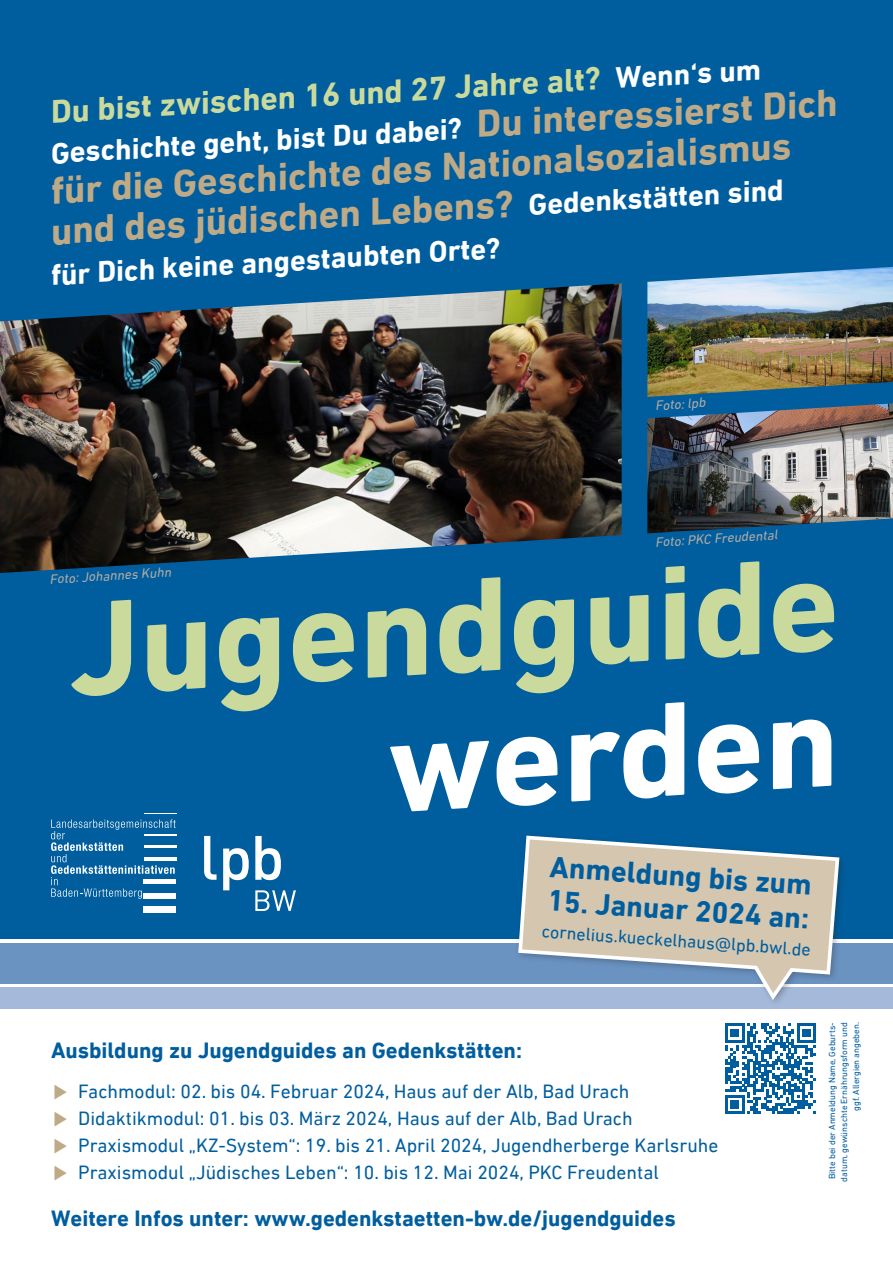
<style>
.page{position:relative;width:893px;height:1263px;background:#fff}
.page>*{position:absolute;margin:0;border:0;box-sizing:border-box;transform-origin:0 0}
.t1{font:700 135.9px "DIN Next LT Pro";color:#cada9c}
.t2{font:700 135.9px "DIN Next LT Pro";color:#fff}
.t3{font:700 39px/39.2px "DIN Next LT Pro";color:#beaa86}
.t4{font:700 33px "DIN Next LT Pro";color:#cada9c}
.t5{font:700 30px "DIN Next LT Pro";color:#fff}
.t6{font:700 30px "DIN Next LT Pro";color:#005e9e}
.t7{font:700 22.5px "DIN Next LT Pro";color:#005e9e}
.t8{font:19.5px/27px "DIN Next LT Pro";color:#005e9e}
.t9{font:18px "DIN Next LT Pro";color:#005e9e}
.t10{font:italic 13.5px "DIN Next LT Pro";color:#b6aba3}
.t11{font:9px/12px "DIN Next LT Pro";color:#005e9e;text-align:right}
.s1{font-size:39px;color:#beaa86}
.s2{font-size:30px;color:#fff}
.s3{font-family:"Degular Display";font-weight:500;color:#beaa86}
</style>
<div class="page">
<div style="left:0;top:0;width:893px;height:938px;background:#005e9e"></div>
<div style="left:0;top:943px;width:893px;height:41px;background:#6a93c2"></div>
<div style="left:0;top:988px;width:893px;height:21px;background:#a5bada"></div>
<img style="left:0;top:283px;width:622px;height:290px">
<img style="left:647px;top:267px;width:246px;height:130px">
<img style="left:647px;top:403px;width:246px;height:130px">
<svg style="left:223px;top:848px;width:26px;height:42px"></svg>
<svg style="left:204px;top:836px;width:13px;height:44px"></svg>
<svg style="left:255px;top:836px;width:26px;height:44px"></svg>
<svg style="left:255px;top:890px;width:41px;height:21px"></svg>
<svg style="left:51px;top:819px;width:125px;height:80px"></svg>
<div style="left:143px;top:906px;width:33px;height:6px;background:#fff"></div>
<div style="left:143px;top:893px;width:33px;height:5px;background:#fff"></div>
<div style="left:143px;top:879px;width:33px;height:5px;background:#fff"></div>
<hr style="left:144px;top:857px;width:32px;height:4px;background:#fff">
<hr style="left:144px;top:845px;width:32px;height:3px;background:#fff">
<hr style="left:144px;top:834px;width:32px;height:2px;background:#fff">
<hr style="left:144px;top:813px;width:32px;height:1px;background:#fff">
<div style="left:514px;top:831px;width:334px;height:177px;background:#231f20;opacity:.3"></div>
<svg style="left:516px;top:834px;width:325px;height:169px"></svg>
<svg style="left:725px;top:1023px;width:91px;height:91px"></svg>
<p class="t4" style="left:49px;top:95px;width:713px;rotate:-4deg">Du bist zwischen 16 und 27 Jahre alt? <sub>Wenn‘s</sub> <sub>um</sub></p>
<p class="t5" style="left:49px;top:138px;width:790px;rotate:-4deg">Geschichte geht, bist Du dabei? <span class="s1">Du interessierst Dich</span></p>
<p class="t3" style="left:46px;top:175px;width:746px;rotate:-4deg">für die Geschichte des Nationalsozialismus und des jüdischen Lebens? <span class="s2">Gedenk</span><sub>stätten</sub> <sub>sind</sub></p>
<p class="t5" style="left:49px;top:259px;width:452px;rotate:-4deg">für Dich keine angestaubten Orte?</p>
<p class="t10" style="left:655px;top:398px;width:52px;rotate:-3deg">Foto: lpb</p>
<p class="t10" style="left:655px;top:534px;width:124px;rotate:-3deg">Foto: PKC Freudental</p>
<p class="t1" style="left:60px;top:574px;width:773px;rotate:-4deg">Jugendguide</p>
<p class="t10" style="left:49px;top:571px;width:123px;rotate:-3deg">Foto: Johannes Kuhn</p>
<p class="t2" style="left:379px;top:689px;width:454px;rotate:-4deg">werden</p>
<p class="t6" style="left:551px;top:849px;width:264px;rotate:4deg">Anmeldung bis zum</p>
<p class="t6" style="left:549px;top:883px;width:264px;rotate:4deg">15. Januar 2024 an:</p>
<p class="t9" style="left:543px;top:921px;width:271px;rotate:4deg">cornelius.kueckelhaus@lpb.bwl.de</p>
<p class="t7" style="left:51px;top:1037px;width:473px">Ausbildung zu Jugendguides an Gedenkstätten:</p>
<p class="t8" style="left:51px;top:1077px;width:669px"><span class="s3">▶</span> Fachmodul: 02. bis 04. Februar 2024, Haus auf der Alb, Bad Urach<br><span class="s3">▶</span> Didaktikmodul: 01. bis 03. März 2024, Haus auf der Alb, Bad Urach<br><span class="s3">▶</span> Praxismodul „KZ-System“: 19. bis 21. April 2024, Jugendherberge Karlsruhe <span class="s3">▶</span> Praxismodul „Jüdisches Leben“: 10. bis 12. Mai 2024, PKC Freudental</p>
<p class="t7" style="left:51px;top:1205px;width:626px">Weitere Infos unter: www.gedenkstaetten-bw.de/jugendguides</p>
<p class="t11" style="left:826px;top:1181px;width:161px;rotate:-90deg">Bitte bei der Anmeldung Name, Geburts&shy;datum, gewünschte Ernährungsform und ggf. Allergien angeben.</p>
</div>
